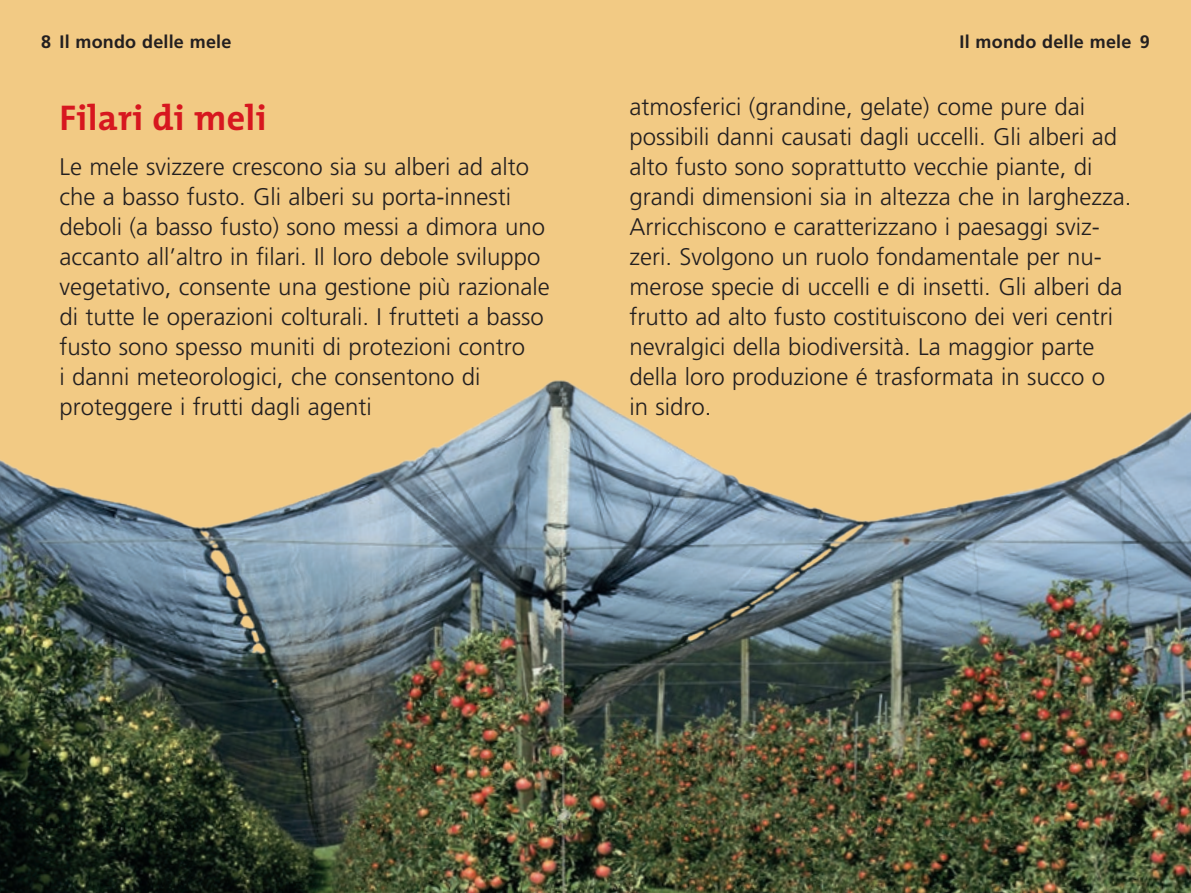
<style>
.page{position:relative;width:1191px;height:893px;background:#f2ca84}
.page>*{position:absolute;margin:0;border:0;box-sizing:border-box;transform-origin:0 0}
.t1{font:700 36px "The Mix";letter-spacing:.01em;color:#d7171f}
.t2{font:300 24px/30px "Frutiger";color:#231f20}
.t3{font:700 18px "Frutiger";letter-spacing:.01em;color:#231f20}
</style>
<div class="page">
<img style="left:0;top:380px;width:1191px;height:513px">
<p class="t3" style="left:41px;top:31px;width:192px">8 Il mondo delle mele</p>
<p class="t3" style="left:959px;top:31px;width:192px">Il mondo delle mele 9</p>
<h1 class="t1" style="left:60px;top:88px;width:208px">Filari di meli</h1>
<p class="t2" style="left:60px;top:152px;width:492px">Le mele svizzere crescono sia su alberi ad alto che a basso fusto. Gli alberi su porta-innesti deboli (a basso fusto) sono messi a dimora uno accanto all’altro in filari. Il loro debole sviluppo vegetativo, consente una gestione più razionale di tutte le operazioni colturali. I frutteti a basso fusto sono spesso muniti di protezioni contro<br>i danni meteorologici, che consentono di proteggere i frutti dagli agenti</p>
<p class="t2" style="left:629px;top:92px;width:503px">atmosferici (grandine, gelate) come pure dai possibili danni causati dagli uccelli. Gli alberi ad alto fusto sono soprattutto vecchie piante, di grandi dimensioni sia in altezza che in larghezza.<br>Arricchiscono e caratterizzano i paesaggi sviz&shy;zeri. Svolgono un ruolo fondamentale per nu&shy;merose specie di uccelli e di insetti. Gli alberi da frutto ad alto fusto costituiscono dei veri centri nevralgici della biodiversità. La maggior parte della loro produzione é trasformata in succo o<br>in sidro.</p>
</div>
